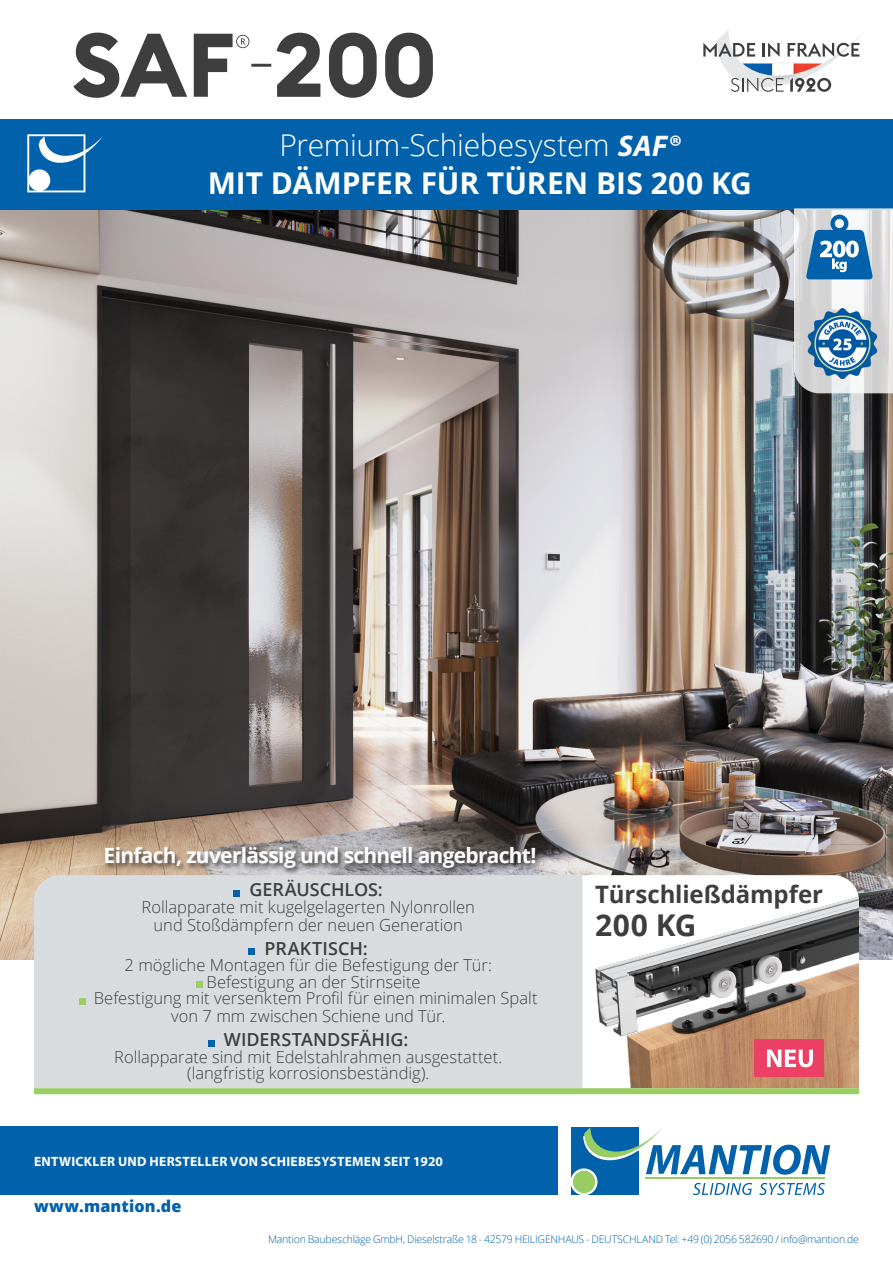
<style>
.page{position:relative;width:893px;height:1263px;background:#fff}
.page>*{position:absolute;margin:0;border:0;box-sizing:border-box;transform-origin:0 0}
.t1{font:700 30px "Open Sans";color:#fff}
.t2{font:300 30px "Open Sans";letter-spacing:-.01em;color:#fff}
.t3{font:700 30px "Open Sans";color:#3e3e3f}
.t4{font:700 24px "Open Sans";letter-spacing:-.005em;color:#3e3e3f}
.t5{font:700 21px "Open Sans";letter-spacing:-.035em;color:#fff}
.t6{font:600 18px "Open Sans";color:#3e3e3f}
.t7{font:300 16.5px "Open Sans";color:#3e3e3f}
.t8{font:800 16.2px "Open Sans";letter-spacing:.005em;color:#0161aa}
.t9{font:700 13.5px "Myriad Pro";letter-spacing:.02em;color:#fff}
.t10{font:300 10.5px "Open Sans";letter-spacing:-.02em;color:#0161aa}
.s1{font-family:"Myriad Pro";font-weight:700;font-style:italic}
</style>
<div class="page">
<img style="left:0;top:209px;width:893px;height:750px">
<div style="left:0;top:119px;width:893px;height:90px;background:#0161aa"></div>
<svg style="left:583px;top:875px;width:12px;height:84px"></svg>
<img style="left:595px;top:875px;width:264px;height:213px">
<div style="left:34px;top:875px;width:549px;height:213px;background:#d8dcdf"></div>
<svg style="left:234px;top:890px;width:6px;height:6px"></svg>
<div style="left:249px;top:948px;width:6px;height:7px;background:#0161aa"></div>
<div style="left:196px;top:981px;width:6px;height:7px;background:#9acd62"></div>
<svg style="left:79px;top:998px;width:6px;height:6px"></svg>
<div style="left:208px;top:1040px;width:7px;height:6px;background:#0161aa"></div>
<div style="left:34px;top:1088px;width:825px;height:6px;background:#9acd62"></div>
<hr style="left:251px;top:64px;width:20px;height:3px;background:#3e3e3f">
<svg style="left:73px;top:33px;width:114px;height:65px"></svg>
<svg style="left:194px;top:34px;width:55px;height:63px"></svg>
<svg style="left:277px;top:33px;width:43px;height:64px"></svg>
<svg style="left:329px;top:33px;width:48px;height:65px"></svg>
<svg style="left:385px;top:33px;width:48px;height:65px"></svg>
<svg style="left:703px;top:30px;width:160px;height:62px"></svg>
<svg style="left:27px;top:134px;width:76px;height:58px"></svg>
<div style="left:754px;top:1040px;width:70px;height:37px;background:#ec4065"></div>
<svg style="left:767px;top:1049px;width:46px;height:18px"></svg>
<div style="left:0;top:1127px;width:557px;height:68px;background:#0161aa"></div>
<svg style="left:571px;top:1127px;width:259px;height:68px"></svg>
<svg style="left:794px;top:208px;width:99px;height:185px"></svg>
<img style="left:807px;top:308px;width:71px;height:70px">
<div style="left:103px;top:846px;width:439px;height:30px;background:#231f20;opacity:.75"></div>
<p class="t2" style="left:279px;top:125px;width:402px">Premium-Schiebesystem <span class="s1">SAF®</span></p>
<p class="t1" style="left:208px;top:162px;width:546px">MIT DÄMPFER FÜR TÜREN BIS 200 KG</p>
<p class="t5" style="left:104px;top:841px;width:434px">Einfach, zuverlässig und schnell angebracht!</p>
<p class="t6" style="left:249px;top:877px;width:135px">GERÄUSCHLOS:</p>
<p class="t7" style="left:142px;top:895px;width:335px">Rollapparate mit kugelgelagerten Nylonrollen</p>
<p class="t7" style="left:154px;top:913px;width:311px">und Stoßdämpfern der neuen Generation</p>
<p class="t6" style="left:264px;top:936px;width:105px">PRAKTISCH:</p>
<p class="t7" style="left:125px;top:954px;width:369px">2 mögliche Montagen für die Befestigung der Tür:</p>
<p class="t7" style="left:207px;top:970px;width:215px">Befestigung an der Stirnseite</p>
<p class="t7" style="left:94px;top:987px;width:445px">Befestigung mit versenktem Profil für einen minimalen Spalt</p>
<p class="t7" style="left:171px;top:1005px;width:275px">von 7 mm zwischen Schiene und Tür.</p>
<p class="t6" style="left:224px;top:1027px;width:186px">WIDERSTANDSFÄHIG:</p>
<p class="t7" style="left:114px;top:1045px;width:389px">Rollapparate sind mit Edelstahlrahmen ausgestattet.</p>
<p class="t7" style="left:187px;top:1062px;width:244px">(langfristig korrosionsbeständig).</p>
<p class="t9" style="left:34px;top:1152px;width:410px">ENTWICKLER UND HERSTELLER VON SCHIEBESYSTEMEN SEIT 1920</p>
<p class="t8" style="left:34px;top:1194px;width:149px">www.mantion.de</p>
<p class="t4" style="left:595px;top:878px;width:229px">Türschließdämpfer</p>
<p class="t3" style="left:595px;top:904px;width:103px">200 KG</p>
<p class="t10" style="left:268px;top:1232px;width:592px">Mantion Baubeschläge GmbH, Dieselstraße 18 - 42579 HEILIGENHAUS - DEUTSCHLAND Tel: +49 (0) 2056 582690 / info@mantion.de</p>
</div>
